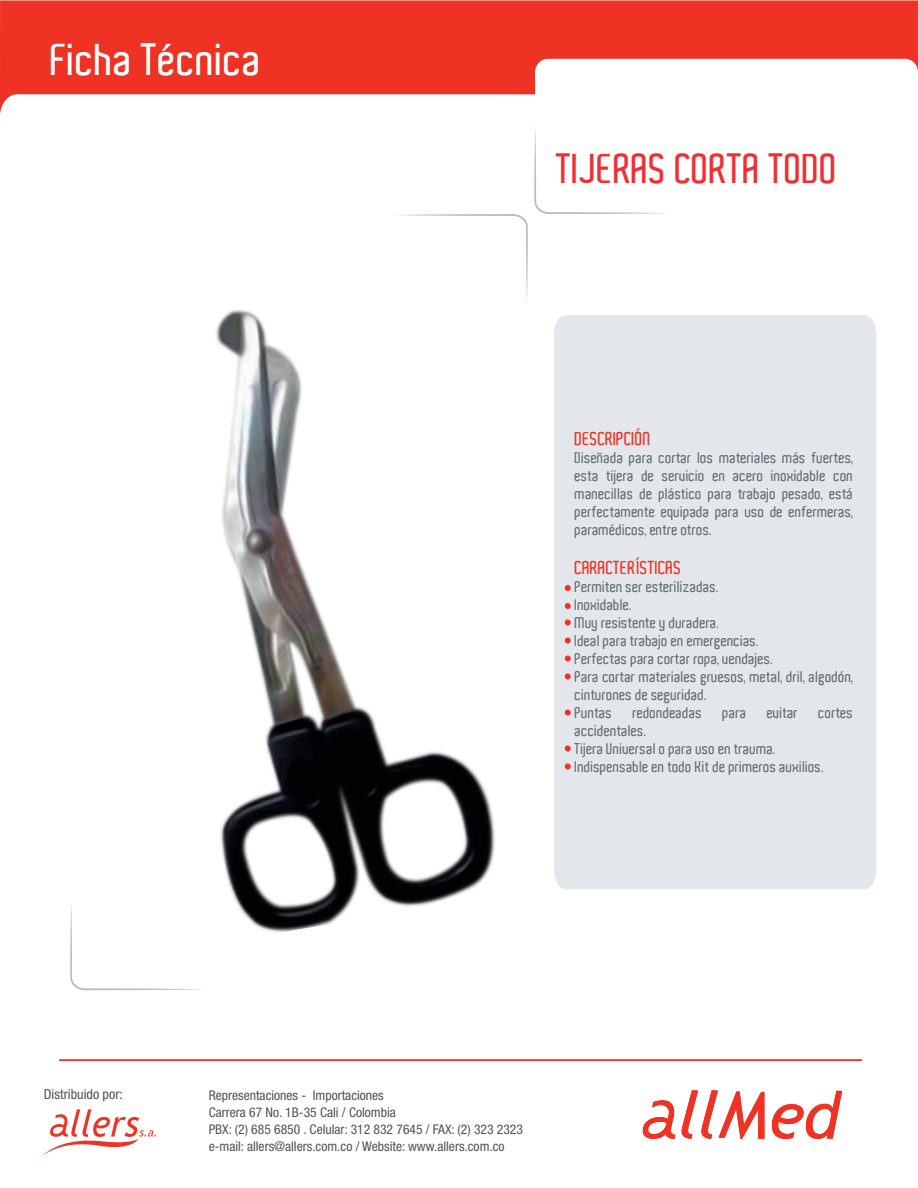
<style>
.page{position:relative;width:918px;height:1188px;background:#fff}
.page>*{position:absolute;margin:0;border:0;box-sizing:border-box;transform-origin:0 0}
.t1{font:600 43.35px "Aldo";color:#fff}
.t2{font:600 40.5px "Aldo";color:#ee3035}
.t3{font:600 18px "Aldo";color:#ee3224}
.t4{font:600 15px/18px "Aldo";color:#676f75}
.t5{font:condensed 13.8px "Helvetica Neue LT Std";color:#505457}
.t6{font:condensed 13.35px/17.1px "Helvetica Neue LT Std";color:#505457}
</style>
<div class="page">
<svg style="left:643px;top:1100px;width:32px;height:39px"></svg>
<svg style="left:681px;top:1090px;width:83px;height:49px"></svg>
<svg style="left:771px;top:1091px;width:71px;height:48px"></svg>
<svg style="left:0;top:0;width:918px;height:114px;fill:#ee3224"></svg>
<hr style="left:59px;top:1059px;width:803px;height:2px;background:#ee3035">
<svg style="left:43px;top:1109px;width:113px;height:47px"></svg>
<svg style="left:70px;top:905px;width:6px;height:83px"></svg>
<svg style="left:534px;top:129px;width:132px;height:85px"></svg>
<svg style="left:399px;top:214px;width:129px;height:25px"></svg>
<div style="left:554px;top:315px;width:322px;height:574px;background:#e3e7eb"></div>
<img style="left:76px;top:239px;width:452px;height:752px">
<svg style="left:565px;top:764px;width:6px;height:6px"></svg>
<svg style="left:565px;top:746px;width:6px;height:6px"></svg>
<svg style="left:565px;top:710px;width:6px;height:6px"></svg>
<svg style="left:565px;top:674px;width:6px;height:6px"></svg>
<svg style="left:565px;top:656px;width:6px;height:6px"></svg>
<svg style="left:565px;top:638px;width:6px;height:6px"></svg>
<svg style="left:565px;top:620px;width:6px;height:6px"></svg>
<svg style="left:565px;top:603px;width:6px;height:6px"></svg>
<svg style="left:565px;top:585px;width:6px;height:6px"></svg>
<h1 class="t1" style="left:51px;top:35px;width:213px">Ficha Técnica</h1>
<h2 class="t2" style="left:557px;top:146px;width:283px">TIJERAS CORTA TODO</h2>
<p class="t3" style="left:575px;top:428px;width:78px">DESCRIPCIÓN</p>
<p class="t4" style="left:575px;top:448px;width:280px;text-align:justify">Diseñada para cortar los materiales más fuertes, esta tijera de servicio en acero inoxidable con manecillas de plástico para trabajo pesado, está perfectamente equipada para uso de enfermeras, paramédicos, entre otros.</p>
<p class="t3" style="left:575px;top:558px;width:108px">CARACTERÍSTICAS</p>
<p class="t4" style="left:575px;top:578px;width:280px">Permiten ser esterilizadas.<br>Inoxidable.<br>Muy resistente y duradera.<br>Ideal para trabajo en emergencias.<br>Perfectas para cortar ropa, vendajes.<br>Para cortar materiales gruesos, metal, dril, algodón, cinturones de seguridad.<br>Puntas</p>
<p class="t4" style="left:633px;top:704px;width:71px">redondeadas</p>
<p class="t4" style="left:723px;top:704px;width:25px">para</p>
<p class="t4" style="left:767px;top:704px;width:33px">evitar</p>
<p class="t4" style="left:819px;top:704px;width:36px">cortes</p>
<p class="t4" style="left:575px;top:722px;width:251px">accidentales.<br>Tijera Universal o para uso en trauma.<br>Indispensable en todo Kit de primeros auxilios.</p>
<p class="t5" style="left:44px;top:1086px;width:81px">Distribuido por:</p>
<p class="t6" style="left:209px;top:1086px;width:316px">Representaciones - Importaciones<br>Carrera 67 No. 1B-35 Cali / Colombia<br>PBX: (2) 685 6850 . Celular: 312 832 7645 / FAX: (2) 323 2323 e-mail: allers@allers.com.co / Website: www.allers.com.co</p>
</div>
